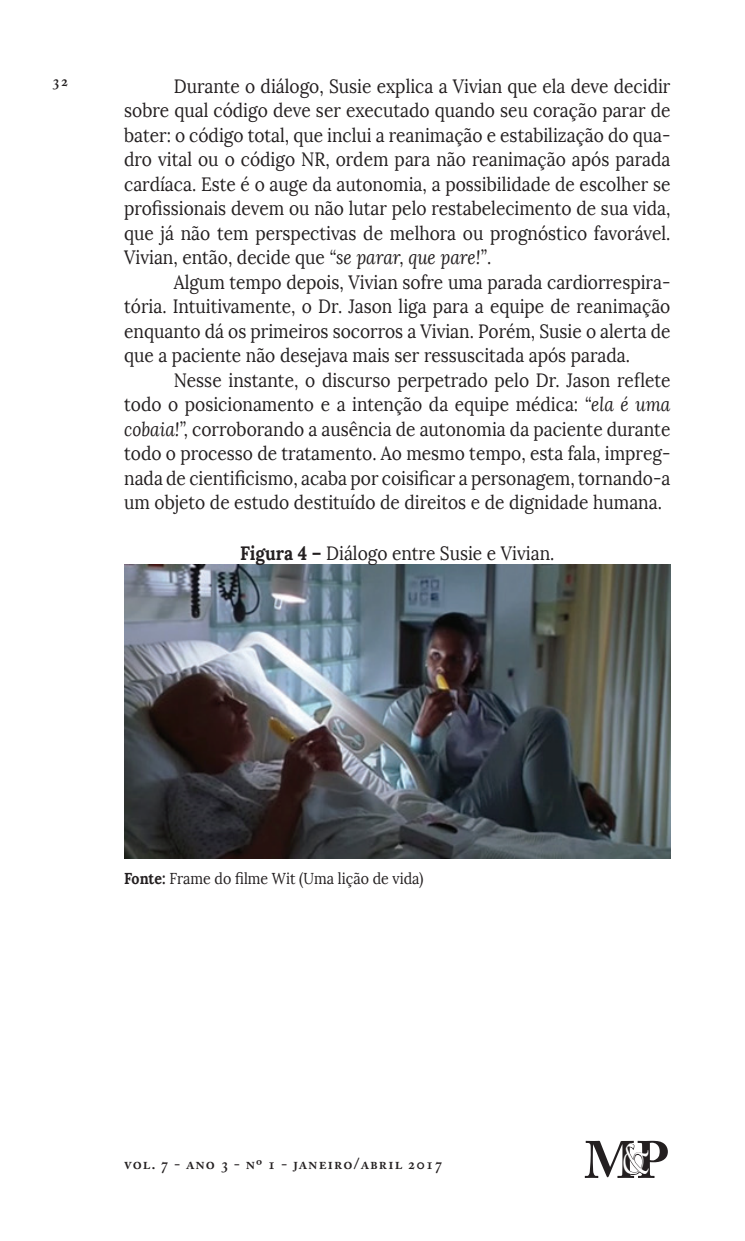
<style>
.page{position:relative;width:745px;height:1241px;background:#fff}
.page>*{position:absolute;margin:0;border:0;box-sizing:border-box;transform-origin:0 0}
.t1{font:700 51.98px "Adobe Caslon Pro";color:#231f20}
.t2{font:19.25px/24.5px "Lora";color:#231f20;text-align:justify;scale:.9 1}
.t3{font:15.75px "Lora";color:#231f20;scale:.9 1}
.t4{font:600 15.75px "Adobe Caslon Pro";letter-spacing:.07em;color:#231f20}
.s1{font-style:italic}
.s2{font-weight:700}
.s3{font-family:"Californian FB";font-weight:400;font-size:46.38px;color:#fff}
</style>
<div class="page">
<svg style="left:623px;top:1143px;width:26px;height:31px"></svg>
<img style="left:124px;top:564px;width:546px;height:294px">
<p class="t4" style="left:52px;top:71px;width:18px">32</p>
<p class="t2" style="left:124px;top:74px;width:608px;text-indent:50px">Durante o diálogo, Susie explica a Vivian que ela deve decidir sobre qual código deve ser executado quando seu coração parar de bater: o código total, que inclui a reanimação e estabilização do qua&shy;dro vital ou o código NR, ordem para não reanimação após parada cardíaca. Este é o auge da autonomia, a possibilidade de escolher se profissionais devem ou não lutar pelo restabelecimento de sua vida, que já não tem perspectivas de melhora ou prognóstico favorável.<br>Vivian, então, decide que <span class="s1">“se parar, que pare!”</span>.</p>
<p class="t2" style="left:124px;top:270px;width:608px;text-indent:50px">Algum tempo depois, Vivian sofre uma parada cardiorrespira&shy;tória. Intuitivamente, o Dr. Jason liga para a equipe de reanimação enquanto dá os primeiros socorros a Vivian. Porém, Susie o alerta de que a paciente não desejava mais ser ressuscitada após parada.</p>
<p class="t2" style="left:124px;top:368px;width:608px;text-indent:50px">Nesse instante, o discurso perpetrado pelo Dr. Jason reflete todo o posicionamento e a intenção da equipe médica: <span class="s1">“ela é uma cobaia!”,</span> corroborando a ausência de autonomia da paciente durante todo o processo de tratamento. Ao mesmo tempo, esta fala, impreg&shy;nada de cientificismo, acaba por coisificar a personagem, tornando-a um objeto de estudo destituído de direitos e de dignidade humana.</p>
<p class="t2" style="left:240px;top:541px;width:350px"><span class="s2">Figura 4 –</span> Diálogo entre Susie e Vivian.</p>
<p class="t3" style="left:124px;top:868px;width:334px"><span class="s2">Fonte:</span> Frame do filme Wit (Uma lição de vida)</p>
<p class="t4" style="left:124px;top:1154px;width:320px">vol. 7 - ano 3 - nº 1 - janeiro/abril 2017</p>
<h1 class="t1" style="left:584px;top:1129px;width:86px">M P<span class="s3">&amp;</span></h1>
</div>
